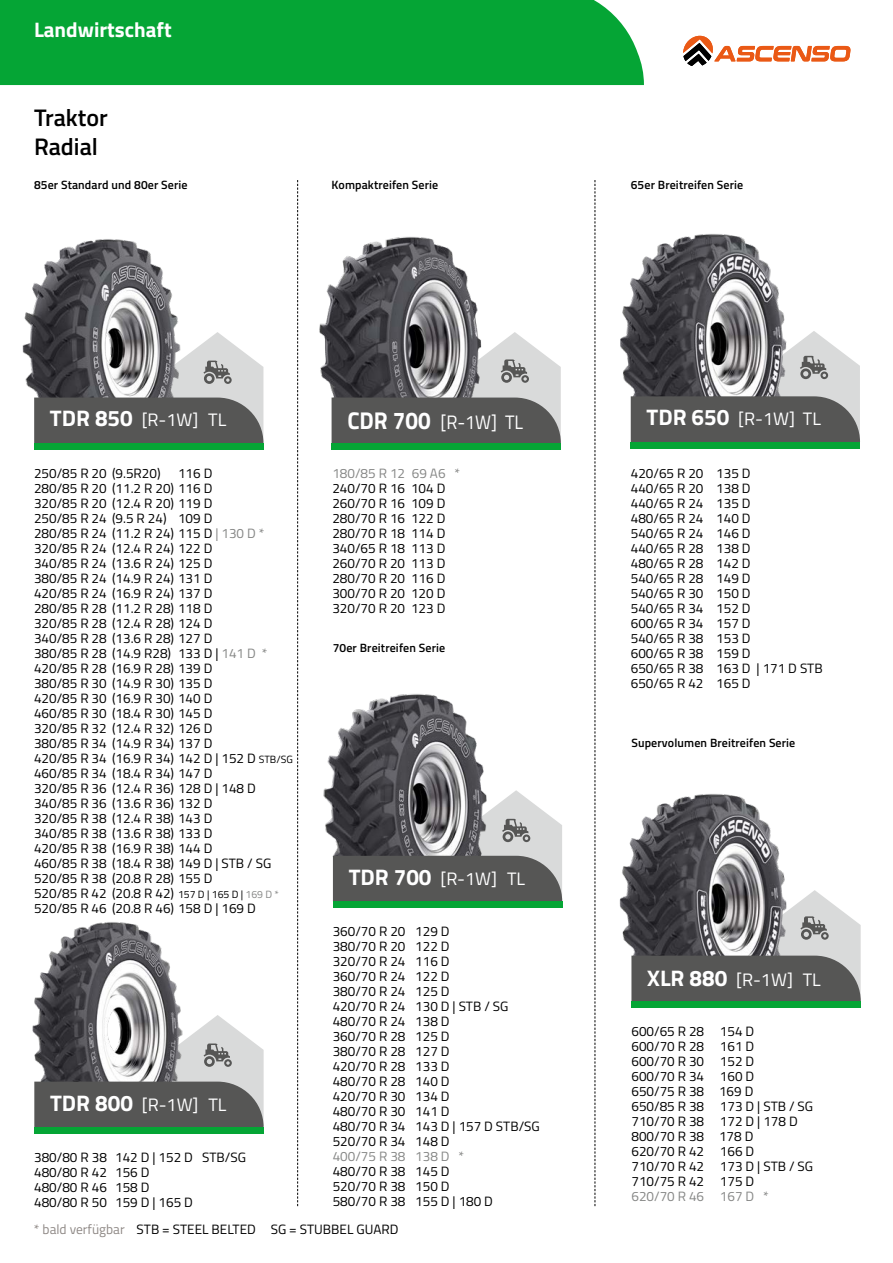
<style>
.page{position:relative;width:893px;height:1263px;background:#fff}
.page>*{position:absolute;margin:0;border:0;box-sizing:border-box;transform-origin:0 0}
.t1{font:600 24px/28.8px "Titillium";color:#000}
.t2{font:700 21px "Titillium";color:#fff}
.t3{font:19.5px "Titillium";color:#fff;scale:.93 1}
.t4{font:18px "Titillium";color:#fff}
.t5{font:13.5px/15px "Titillium";color:#000}
.t6{font:13.5px "Titillium";color:#868786}
.t7{font:600 12px "Titillium";letter-spacing:.01em;color:#000}
.s1{font-weight:700;font-size:22.5px}
.s2{font-weight:700;font-size:24.3px}
.s3{color:#868786}
.s4{font-size:10.5px}
.s5{font-size:10.5px;color:#868786}
.s6{color:#8f8986}
</style>
<div class="page">
<div style="left:0;top:0;width:644px;height:85px;background:#05a535"></div>
<svg style="left:297px;top:180px;width:1px;height:1026px"></svg>
<svg style="left:595px;top:180px;width:1px;height:1026px"></svg>
<svg style="left:683px;top:36px;width:167px;height:30px"></svg>
<img style="left:319px;top:236px;width:159px;height:164px">
<div style="left:332px;top:443px;width:229px;height:7px;background:#05a535"></div>
<svg style="left:332px;top:332px;width:229px;height:111px;background:#777778"></svg>
<img style="left:620px;top:234px;width:165px;height:152px">
<img style="left:22px;top:239px;width:156px;height:151px">
<svg style="left:34px;top:332px;width:229px;height:111px;background:#7d7d7e"></svg>
<div style="left:34px;top:443px;width:229px;height:7px;background:#05a535"></div>
<img style="left:323px;top:694px;width:161px;height:163px">
<svg style="left:333px;top:790px;width:229px;height:111px;background:#767677"></svg>
<div style="left:333px;top:901px;width:229px;height:7px;background:#05a535"></div>
<svg style="left:631px;top:331px;width:229px;height:111px;background:#79797a"></svg>
<div style="left:631px;top:442px;width:229px;height:7px;background:#05a535"></div>
<img style="left:619px;top:794px;width:166px;height:153px">
<div style="left:631px;top:1001px;width:230px;height:7px;background:#05a535"></div>
<svg style="left:631px;top:890px;width:230px;height:111px;background:#777778"></svg>
<img style="left:32px;top:922px;width:149px;height:111px">
<svg style="left:34px;top:1015px;width:230px;height:112px;background:#868586"></svg>
<div style="left:34px;top:1127px;width:230px;height:7px;background:#05a535"></div>
<h2 class="t2" style="left:34px;top:14px;width:139px">Landwirtschaft</h2>
<h1 class="t1" style="left:34px;top:102px;width:75px">Traktor<br>Radial</h1>
<p class="t7" style="left:34px;top:176px;width:155px">85er Standard und 80er Serie</p>
<p class="t7" style="left:332px;top:176px;width:108px">Kompaktreifen Serie</p>
<h3 class="t4" style="left:50px;top:407px;width:178px"><span class="s1">TDR 850</span> [R-1W] TL</h3>
<h3 class="t3" style="left:347px;top:408px;width:191px"><span class="s2">CDR 700</span> [R-1W] TL</h3>
<p class="t5" style="left:34px;top:465px;width:128px">250/85 R 20 (9.5R20)</p>
<p class="t5" style="left:34px;top:465px;width:260px;text-indent:144px">116 D<br>280/85 R 20 (11.2 R 20) 116 D<br>320/85 R 20 (12.4 R 20) 119 D<br>250/85 R 24 (9.5 R 24) 109 D<br>280/85 R 24 (11.2 R 24) 115 D <span class="s3">| 130 D *<br></span>320/85 R 24 (12.4 R 24) 122 D<br>340/85 R 24 (13.6 R 24) 125 D<br>380/85 R 24 (14.9 R 24) 131 D<br>420/85 R 24 (16.9 R 24) 137 D<br>280/85 R 28 (11.2 R 28) 118 D<br>320/85 R 28 (12.4 R 28) 124 D<br>340/85 R 28 (13.6 R 28) 127 D<br>380/85 R 28 (14.9 R28) 133 D | <span class="s3">141 D *<br></span>420/85 R 28 (16.9 R 28) 139 D<br>380/85 R 30 (14.9 R 30) 135 D<br>420/85 R 30 (16.9 R 30) 140 D<br>460/85 R 30 (18.4 R 30) 145 D<br>320/85 R 32 (12.4 R 32) 126 D<br>380/85 R 34 (14.9 R 34) 137 D<br>420/85 R 34 (16.9 R 34) 142 D | 152 D <span class="s4">STB/SG<br></span>460/85 R 34 (18.4 R 34) 147 D<br>320/85 R 36 (12.4 R 36) 128 D | 148 D<br>340/85 R 36 (13.6 R 36) 132 D<br>320/85 R 38 (12.4 R 38) 143 D<br>340/85 R 38 (13.6 R 38) 133 D<br>420/85 R 38 (16.9 R 38) 144 D<br>460/85 R 38 (18.4 R 38) 149 D | STB / SG<br>520/85 R 38 (20.8 R 28) 155 D<br>520/85 R 42 (20.8 R 42) <span class="s4">157 D | 165 D |</span> <span class="s5">169 D *<br></span>520/85 R 46 (20.8 R 46) 158 D | 169 D</p>
<h3 class="t4" style="left:50px;top:1091px;width:178px"><span class="s1">TDR 800</span> [R-1W] TL</h3>
<p class="t5" style="left:34px;top:1149px;width:213px">380/80 R 38 142 D | 152 D STB/SG<br>480/80 R 42 156 D<br>480/80 R 46 158 D<br>480/80 R 50 159 D | 165 D</p>
<p class="t6" style="left:332px;top:463px;width:129px">180/85 R 12 69 A6 *</p>
<p class="t5" style="left:332px;top:480px;width:115px;text-align:justify">240/70 R 16 104 D 260/70 R 16 109 D 280/70 R 16 122 D 280/70 R 18 114 D 340/65 R 18 113 D 260/70 R 20 113 D 280/70 R 20 116 D 300/70 R 20 120 D 320/70 R 20 123 D</p>
<p class="t7" style="left:333px;top:638px;width:114px">70er Breitreifen Serie</p>
<h3 class="t4" style="left:349px;top:865px;width:178px"><span class="s1">TDR 700</span> [R-1W] TL</h3>
<p class="t5" style="left:333px;top:923px;width:209px">360/70 R 20 129 D<br>380/70 R 20 122 D<br>320/70 R 24 116 D<br>360/70 R 24 122 D<br>380/70 R 24 125 D<br>420/70 R 24 130 D | STB / SG<br>480/70 R 24 138 D<br>360/70 R 28 125 D<br>380/70 R 28 127 D<br>420/70 R 28 133 D<br>480/70 R 28 140 D<br>420/70 R 30 134 D<br>480/70 R 30 141 D<br>480/70 R 34 143 D | 157 D STB/SG<br>520/70 R 34 148 D</p>
<p class="t6" style="left:333px;top:1147px;width:133px">400/75 R 38 138 D *</p>
<p class="t5" style="left:333px;top:1163px;width:162px">480/70 R 38 145 D<br>520/70 R 38 150 D<br>580/70 R 38 155 D | 180 D</p>
<p class="t5" style="left:34px;top:1221px;width:366px"><span class="s6">* bald verfügbar</span> STB = STEEL BELTED SG = STUBBEL GUARD</p>
<p class="t7" style="left:631px;top:176px;width:114px">65er Breitreifen Serie</p>
<h3 class="t4" style="left:646px;top:406px;width:176px"><span class="s1">TDR 650</span> [R-1W] TL</h3>
<p class="t5" style="left:631px;top:465px;width:193px">420/65 R 20 135 D<br>440/65 R 20 138 D<br>440/65 R 24 135 D<br>480/65 R 24 140 D<br>540/65 R 24 146 D<br>440/65 R 28 138 D<br>480/65 R 28 142 D<br>540/65 R 28 149 D<br>540/65 R 30 150 D<br>540/65 R 34 152 D<br>600/65 R 34 157 D<br>540/65 R 38 153 D<br>600/65 R 38 159 D<br>650/65 R 38 163 D | 171 D STB<br>650/65 R 42 165 D</p>
<p class="t7" style="left:631px;top:734px;width:165px">Supervolumen Breitreifen Serie</p>
<h3 class="t4" style="left:647px;top:966px;width:175px"><span class="s1">XLR 880</span> [R-1W] TL</h3>
<p class="t5" style="left:631px;top:1023px;width:183px">600/65 R 28 154 D<br>600/70 R 28 161 D<br>600/70 R 30 152 D<br>600/70 R 34 160 D<br>650/75 R 38 169 D<br>650/85 R 38 173 D | STB / SG<br>710/70 R 38 172 D | 178 D<br>800/70 R 38 178 D<br>620/70 R 42 166 D<br>710/70 R 42 173 D | STB / SG<br>710/75 R 42 175 D</p>
<p class="t6" style="left:631px;top:1186px;width:139px">620/70 R 46 167 D *</p>
</div>
